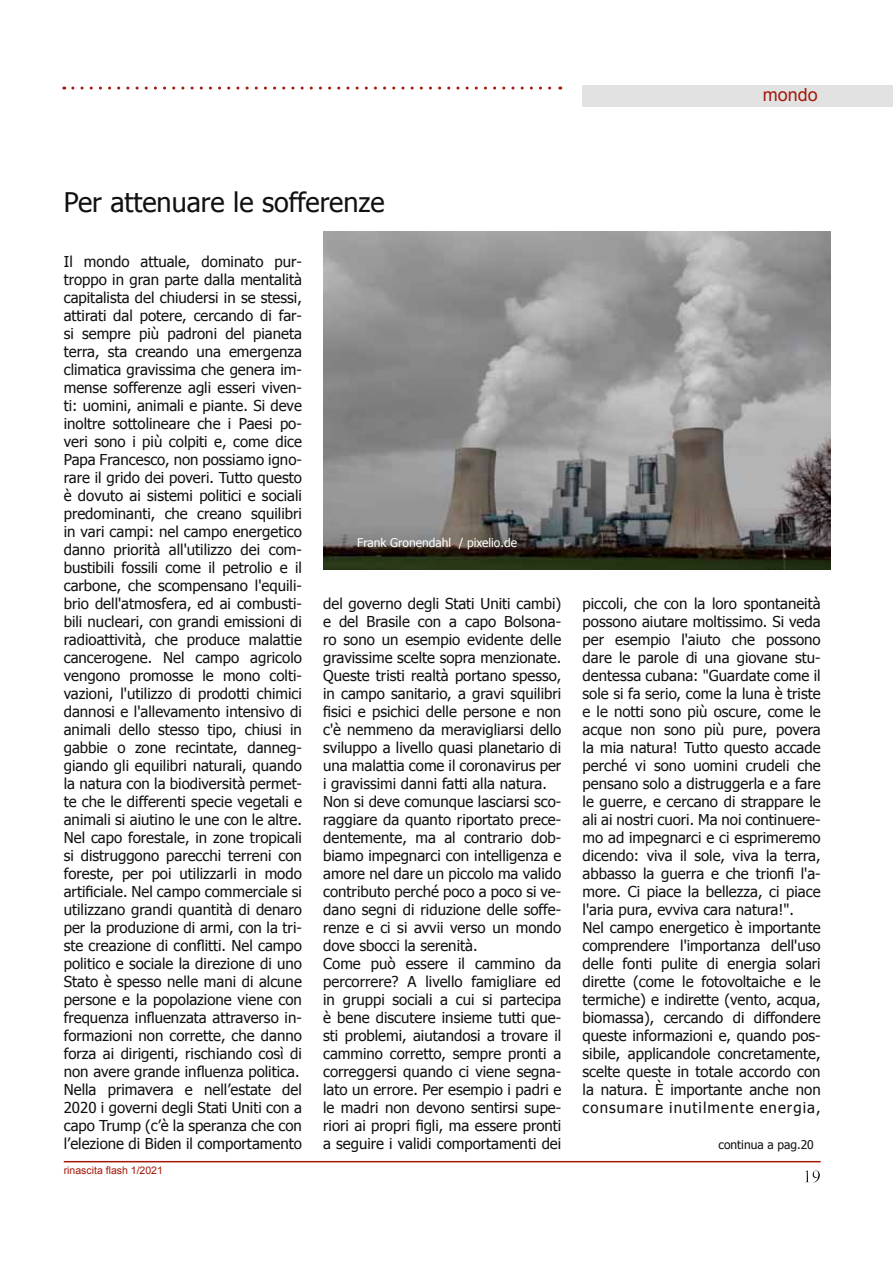
<style>
.page{position:relative;width:893px;height:1263px;background:#fff}
.page>*{position:absolute;margin:0;border:0;box-sizing:border-box;transform-origin:0 0}
.t1{font:27px "Tahoma";color:#111}
.t2{font:18px "Arial";color:#a3190a}
.t3{font:15px/18px "Tahoma";color:#111}
.t4{font:12px "Tahoma";color:#fff}
.t5{font:12px "Tahoma";color:#111}
.t6{font:10.5px "Arial";color:#a3190a}
</style>
<div class="page">
<div style="left:799px;top:1165px;width:31px;height:23px;background:#111;opacity:.75"></div>
<svg style="left:73px;top:87px;width:488px;height:3px"></svg>
<div style="left:583px;top:86px;width:310px;height:21px;background:#e2e2e3"></div>
<hr style="left:64px;top:1161px;width:757px;height:1px;background:#a3190a">
<img style="left:323px;top:232px;width:507px;height:338px">
<h1 class="t1" style="left:64px;top:184px;width:322px">Per attenuare le sofferenze</h1>
<p class="t2" style="left:763px;top:83px;width:57px">mondo</p>
<p class="t3" style="left:64px;top:251px;width:240px">Il mondo attuale, dominato pur&shy;troppo in gran parte dalla mentalità capitalista del chiudersi in se stessi, attirati dal potere, cercando di far&shy;si sempre più padroni del pianeta terra, sta creando una emergenza climatica gravissima che genera im&shy;mense sofferenze agli esseri viven&shy;ti: uomini, animali e piante. Si deve inoltre sottolineare che i Paesi po&shy;veri sono i più colpiti e, come dice Papa Francesco, non possiamo igno&shy;rare il grido dei poveri. Tutto questo è dovuto ai sistemi politici e sociali predominanti, che creano squilibri in vari campi: nel campo energetico danno priorità all'utilizzo dei com&shy;bustibili fossili come il petrolio e il carbone, che scompensano l'equili&shy;brio dell'atmosfera, ed ai combusti&shy;bili nucleari, con grandi emissioni di radioattività, che produce malattie cancerogene. Nel campo agricolo vengono promosse le mono colti&shy;vazioni, l'utilizzo di prodotti chimici dannosi e l'allevamento intensivo di animali dello stesso tipo, chiusi in gabbie o zone recintate, danneg&shy;giando gli equilibri naturali, quando la natura con la biodiversità permet&shy;te che le differenti specie vegetali e animali si aiutino le une con le altre.<br>Nel capo forestale, in zone tropicali si distruggono parecchi terreni con foreste, per poi utilizzarli in modo artificiale. Nel campo commerciale si utilizzano grandi quantità di denaro per la produzione di armi, con la tri&shy;ste creazione di conflitti. Nel campo politico e sociale la direzione di uno Stato è spesso nelle mani di alcune persone e la popolazione viene con frequenza influenzata attraverso in&shy;formazioni non corrette, che danno forza ai dirigenti, rischiando così di non avere grande influenza politica.<br>Nella primavera e nell’estate del 2020 i governi degli Stati Uniti con a capo Trump (c’è la speranza che con l’elezione di Biden il comportamento</p>
<p class="t6" style="left:64px;top:1164px;width:101px">rinascita flash 1/2021</p>
<p class="t4" style="left:357px;top:535px;width:161px">Frank Gronendahl / pixelio.de</p>
<p class="t3" style="left:323px;top:594px;width:240px">del governo degli Stati Uniti cambi) e del Brasile con a capo Bolsona&shy;ro sono un esempio evidente delle gravissime scelte sopra menzionate.<br>Queste tristi realtà portano spesso, in campo sanitario, a gravi squilibri fisici e psichici delle persone e non c'è nemmeno da meravigliarsi dello sviluppo a livello quasi planetario di una malattia come il coronavirus per i gravissimi danni fatti alla natura.<br>Non si deve comunque lasciarsi sco&shy;raggiare da quanto riportato prece&shy;dentemente, ma al contrario dob&shy;biamo impegnarci con intelligenza e amore nel dare un piccolo ma valido contributo perché poco a poco si ve&shy;dano segni di riduzione delle soffe&shy;renze e ci si avvii verso un mondo dove sbocci la serenità.<br>Come può essere il cammino da percorrere? A livello famigliare ed in gruppi sociali a cui si partecipa è bene discutere insieme tutti que&shy;sti problemi, aiutandosi a trovare il cammino corretto, sempre pronti a correggersi quando ci viene segna&shy;lato un errore. Per esempio i padri e le madri non devono sentirsi supe&shy;riori ai propri figli, ma essere pronti a seguire i validi comportamenti dei</p>
<p class="t3" style="left:583px;top:594px;width:240px">piccoli, che con la loro spontaneità possono aiutare moltissimo. Si veda per esempio l'aiuto che possono dare le parole di una giovane stu&shy;dentessa cubana: "Guardate come il sole si fa serio, come la luna è triste e le notti sono più oscure, come le acque non sono più pure, povera la mia natura! Tutto questo accade perché vi sono uomini crudeli che pensano solo a distruggerla e a fare le guerre, e cercano di strappare le ali ai nostri cuori. Ma noi continuere&shy;mo ad impegnarci e ci esprimeremo dicendo: viva il sole, viva la terra, abbasso la guerra e che trionfi l'a&shy;more. Ci piace la bellezza, ci piace l'aria pura, evviva cara natura!".<br>Nel campo energetico è importante comprendere l'importanza dell'uso delle fonti pulite di energia solari dirette (come le fotovoltaiche e le termiche) e indirette (vento, acqua, biomassa), cercando di diffondere queste informazioni e, quando pos&shy;sibile, applicandole concretamente, scelte queste in totale accordo con la natura. È importante anche non consumare inutilmente energia,</p>
<p class="t5" style="left:718px;top:1136px;width:97px">continua a pag.20</p>
</div>
